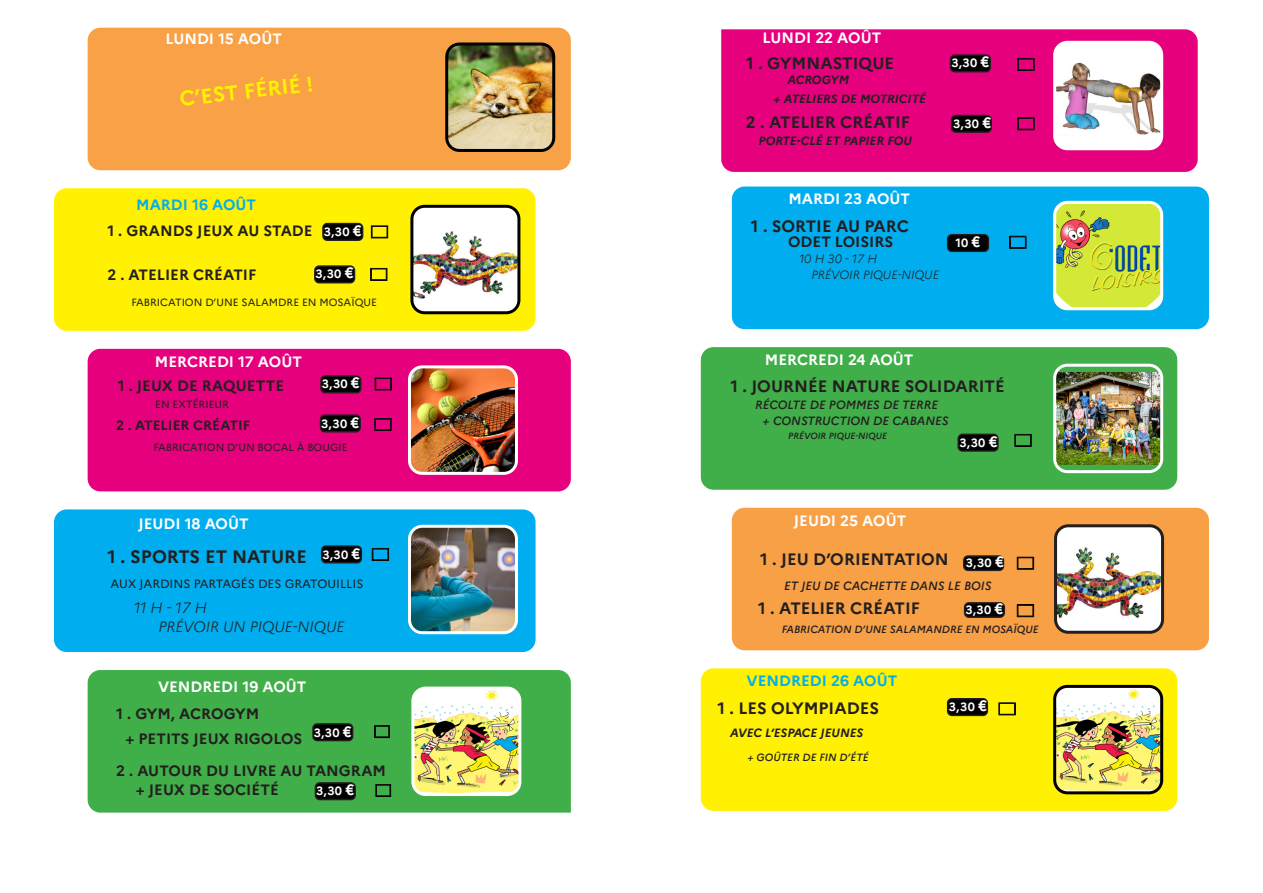
<style>
.page{position:relative;width:1263px;height:893px;background:#fff}
.page>*{position:absolute;margin:0;border:0;box-sizing:border-box;transform-origin:0 0}
.t1{font:700 21px "Marianne";color:#fff101}
.t2{font:700 18px "Marianne";color:#231f20}
.t3{font:700 16.5px "Marianne";color:#231f20}
.t4{font:700 15px "Marianne";color:#231f20}
.t5{font:700 15px "Marianne";color:#fff}
.t6{font:italic 300 15px "Marianne";color:#231f20}
.t7{font:700 15px "Marianne";color:#00aeef}
.t8{font:700 13.5px "Marianne";color:#231f20}
.t9{font:italic 500 12px "Marianne";color:#231f20}
.t10{font:700 12px "Marianne";letter-spacing:.025em;color:#fff}
.t11{font:italic 700 12px "Marianne";color:#231f20}
.t12{font:12px "Marianne";color:#231f20}
.t13{font:italic 300 12px "Marianne";color:#231f20}
.t14{font:10.5px "Marianne";color:#231f20}
.t15{font:italic 500 10.5px "Marianne";color:#231f20}
.t16{font:italic 500 9px "Marianne";color:#231f20}
.s1{font-size:15px}
</style>
<div class="page">
<div style="left:88px;top:28px;width:483px;height:142px;background:#f8a146;border-radius:13px"></div>
<div style="left:54px;top:188px;width:481px;height:143px;background:#fff101;border-radius:13px"></div>
<div style="left:88px;top:349px;width:483px;height:142px;background:#e6007d;border-radius:13px"></div>
<div style="left:54px;top:509px;width:481px;height:143px;background:#00aeef;border-radius:13px"></div>
<div style="left:88px;top:670px;width:483px;height:143px;background:#40ae49"></div>
<img style="left:414px;top:206px;width:105px;height:107px">
<div style="left:410px;top:205px;width:110px;height:109px;border:3px solid #000;border-radius:13px"></div>
<img style="left:449px;top:44px;width:105px;height:104px">
<div style="left:445px;top:43px;width:110px;height:109px;border:3px solid #000;border-radius:13px"></div>
<img style="left:412px;top:369px;width:102px;height:102px">
<div style="left:408px;top:365px;width:110px;height:110px;border:3px solid #fff;border-radius:13px"></div>
<img style="left:412px;top:526px;width:102px;height:104px">
<div style="left:408px;top:525px;width:110px;height:109px;border:3px solid #fff;border-radius:13px"></div>
<img style="left:413px;top:688px;width:107px;height:106px">
<div style="left:411px;top:687px;width:110px;height:109px;border:3px solid #fff;border-radius:13px"></div>
<div style="left:323px;top:224px;width:40px;height:16px;background:#000;border-radius:4px"></div>
<div style="left:322px;top:223px;width:41px;height:18px;border:2px solid #231f20;border-radius:4px"></div>
<div style="left:321px;top:376px;width:40px;height:17px;background:#000;border-radius:4px"></div>
<div style="left:320px;top:375px;width:41px;height:18px;border:2px solid #231f20;border-radius:4px"></div>
<div style="left:321px;top:415px;width:39px;height:17px;background:#000;border-radius:4px"></div>
<div style="left:320px;top:414px;width:41px;height:19px;border:2px solid #231f20;border-radius:4px"></div>
<div style="left:322px;top:546px;width:39px;height:17px;background:#000;border-radius:4px"></div>
<div style="left:321px;top:545px;width:41px;height:18px;border:2px solid #231f20;border-radius:4px"></div>
<div style="left:313px;top:724px;width:40px;height:17px;background:#000;border-radius:4px"></div>
<div style="left:312px;top:723px;width:41px;height:18px;border:2px solid #231f20;border-radius:4px"></div>
<div style="left:315px;top:783px;width:40px;height:16px;background:#000;border-radius:4px"></div>
<div style="left:315px;top:782px;width:41px;height:18px;border:2px solid #231f20;border-radius:4px"></div>
<div style="left:315px;top:266px;width:39px;height:17px;background:#000;border-radius:4px"></div>
<div style="left:314px;top:265px;width:41px;height:18px;border:2px solid #231f20;border-radius:4px"></div>
<div style="left:721px;top:29px;width:477px;height:143px;background:#e6007d"></div>
<div style="left:732px;top:187px;width:477px;height:142px;background:#00aeef;border-radius:13px"></div>
<div style="left:701px;top:347px;width:476px;height:143px;background:#40ae49;border-radius:13px"></div>
<div style="left:732px;top:508px;width:477px;height:142px;background:#f8a045;border-radius:13px"></div>
<div style="left:701px;top:668px;width:476px;height:143px;background:#fff101;border-radius:13px"></div>
<img style="left:1055px;top:42px;width:107px;height:107px">
<div style="left:1053px;top:41px;width:110px;height:109px;border:3px solid #fff;border-radius:13px"></div>
<img style="left:1057px;top:202px;width:102px;height:107px">
<div style="left:1053px;top:201px;width:110px;height:109px;border:3px solid #fff;border-radius:13px"></div>
<img style="left:1057px;top:372px;width:102px;height:93px">
<div style="left:1053px;top:364px;width:110px;height:109px;border:3px solid #fff;border-radius:13px"></div>
<img style="left:1058px;top:528px;width:102px;height:102px">
<div style="left:1054px;top:524px;width:110px;height:110px;border:3px solid #231f20;border-radius:13px"></div>
<img style="left:1057px;top:686px;width:105px;height:107px">
<div style="left:1053px;top:685px;width:110px;height:109px;border:3px solid #000;border-radius:13px"></div>
<div style="left:950px;top:55px;width:40px;height:17px;background:#000;border-radius:4px"></div>
<div style="left:950px;top:54px;width:41px;height:18px;border:2px solid #231f20;border-radius:4px"></div>
<div style="left:951px;top:115px;width:40px;height:17px;background:#000;border-radius:4px"></div>
<div style="left:951px;top:115px;width:41px;height:18px;border:2px solid #231f20;border-radius:4px"></div>
<div style="left:948px;top:235px;width:40px;height:16px;background:#000;border-radius:4px"></div>
<div style="left:947px;top:234px;width:42px;height:18px;border:2px solid #231f20;border-radius:4px"></div>
<div style="left:958px;top:434px;width:40px;height:17px;background:#000;border-radius:4px"></div>
<div style="left:957px;top:434px;width:42px;height:18px;border:2px solid #231f20;border-radius:4px"></div>
<div style="left:964px;top:556px;width:39px;height:14px;background:#000;border-radius:4px"></div>
<div style="left:963px;top:555px;width:41px;height:16px;border:2px solid #231f20;border-radius:4px"></div>
<div style="left:965px;top:603px;width:39px;height:14px;background:#000;border-radius:4px"></div>
<div style="left:964px;top:602px;width:41px;height:16px;border:2px solid #231f20;border-radius:4px"></div>
<div style="left:948px;top:699px;width:39px;height:16px;background:#000;border-radius:4px"></div>
<div style="left:947px;top:698px;width:41px;height:18px;border:2px solid #231f20;border-radius:4px"></div>
<svg style="left:374px;top:726px;width:15px;height:12px"></svg>
<svg style="left:376px;top:784px;width:15px;height:12px"></svg>
<svg style="left:1017px;top:58px;width:17px;height:12px"></svg>
<svg style="left:1017px;top:118px;width:17px;height:12px"></svg>
<p class="t5" style="left:166px;top:27px;width:118px">LUNDI 15 AOÛT</p>
<p class="t1" style="left:178px;top:82px;width:136px;rotate:-6deg">C’EST FÉRIÉ !</p>
<p class="t7" style="left:136px;top:193px;width:121px">MARDI 16 AOÛT</p>
<p class="t4" style="left:107px;top:219px;width:207px">1 . GRANDS JEUX AU STADE</p>
<p class="t10" style="left:324px;top:222px;width:40px">3,30 <span class="s1">€</span></p>
<p class="t4" style="left:107px;top:263px;width:150px">2 . ATELIER CRÉATIF</p>
<p class="t10" style="left:316px;top:264px;width:40px">3,30 <span class="s1">€</span></p>
<p class="t14" style="left:131px;top:294px;width:247px">FABRICATION D’UNE SALAMDRE EN MOSAÏQUE</p>
<p class="t5" style="left:155px;top:350px;width:148px">MERCREDI 17 AOÛT</p>
<p class="t10" style="left:322px;top:374px;width:40px">3,30 <span class="s1">€</span></p>
<p class="t10" style="left:321px;top:414px;width:40px">3,30 <span class="s1">€</span></p>
<p class="t4" style="left:118px;top:374px;width:168px">1 . JEUX DE RAQUETTE</p>
<p class="t14" style="left:155px;top:396px;width:75px">EN EXTÉRIEUR</p>
<p class="t14" style="left:153px;top:439px;width:196px">FABRICATION D’UN BOCAL À BOUGIE</p>
<p class="t8" style="left:116px;top:415px;width:136px">2 . ATELIER CRÉATIF</p>
<p class="t5" style="left:138px;top:512px;width:112px">JEUDI 18 AOÛT</p>
<p class="t2" style="left:107px;top:542px;width:201px">1 . SPORTS ET NATURE</p>
<p class="t10" style="left:322px;top:545px;width:40px">3,30 <span class="s1">€</span></p>
<p class="t12" style="left:111px;top:575px;width:254px">AUX JARDINS PARTAGÉS DES GRATOUILLIS</p>
<p class="t6" style="left:134px;top:596px;width:75px">11 H - 17 H</p>
<p class="t6" style="left:158px;top:615px;width:188px">PRÉVOIR UN PIQUE-NIQUE</p>
<p class="t5" style="left:158px;top:675px;width:150px">VENDREDI 19 AOÛT</p>
<p class="t4" style="left:116px;top:702px;width:145px">1 . GYM, ACROGYM</p>
<p class="t4" style="left:125px;top:727px;width:178px">+ PETITS JEUX RIGOLOS</p>
<p class="t10" style="left:314px;top:724px;width:40px">3,30 <span class="s1">€</span></p>
<p class="t4" style="left:116px;top:759px;width:271px">2 . AUTOUR DU LIVRE AU TANGRAM</p>
<p class="t4" style="left:136px;top:778px;width:144px">+ JEUX DE SOCIÉTÉ</p>
<p class="t10" style="left:316px;top:782px;width:40px">3,30 <span class="s1">€</span></p>
<p class="t5" style="left:763px;top:26px;width:120px">LUNDI 22 AOÛT</p>
<p class="t3" style="left:746px;top:50px;width:149px">1 . GYMNASTIQUE</p>
<p class="t11" style="left:787px;top:71px;width:63px">ACROGYM</p>
<p class="t11" style="left:773px;top:90px;width:154px">+ ATELIERS DE MOTRICITÉ</p>
<p class="t11" style="left:758px;top:131px;width:155px">PORTE-CLÉ ET PAPIER FOU</p>
<p class="t3" style="left:746px;top:110px;width:165px">2 . ATELIER CRÉATIF</p>
<p class="t10" style="left:951px;top:54px;width:40px">3,30 <span class="s1">€</span></p>
<p class="t10" style="left:953px;top:114px;width:40px">3,30 <span class="s1">€</span></p>
<p class="t5" style="left:788px;top:187px;width:123px">MARDI 23 AOÛT</p>
<p class="t3" style="left:751px;top:213px;width:159px">1 . SORTIE AU PARC</p>
<p class="t4" style="left:788px;top:230px;width:107px">ODET LOISIRS</p>
<p class="t13" style="left:811px;top:265px;width:129px">PRÉVOIR PIQUE-NIQUE</p>
<p class="t13" style="left:799px;top:249px;width:79px">10 H 30 - 17 H</p>
<p class="t10" style="left:955px;top:233px;width:27px">10 <span class="s1">€</span></p>
<p class="t5" style="left:765px;top:348px;width:150px">MERCREDI 24 AOÛT</p>
<p class="t3" style="left:730px;top:373px;width:276px">1 . JOURNÉE NATURE SOLIDARITÉ</p>
<p class="t9" style="left:755px;top:396px;width:184px">RÉCOLTE DE POMMES DE TERRE</p>
<p class="t9" style="left:763px;top:412px;width:187px">+ CONSTRUCTION DE CABANES</p>
<p class="t16" style="left:788px;top:429px;width:100px">PRÉVOIR PIQUE-NIQUE</p>
<p class="t10" style="left:959px;top:433px;width:40px">3,30 <span class="s1">€</span></p>
<p class="t5" style="left:794px;top:509px;width:114px">JEUDI 25 AOÛT</p>
<p class="t3" style="left:760px;top:546px;width:190px">1 . JEU D’ORIENTATION</p>
<p class="t3" style="left:758px;top:596px;width:163px">1 . ATELIER CRÉATIF</p>
<p class="t10" style="left:966px;top:554px;width:40px">3,30 <span class="s1">€</span></p>
<p class="t10" style="left:965px;top:601px;width:40px">3,30 <span class="s1">€</span></p>
<p class="t9" style="left:784px;top:577px;width:209px">ET JEU DE CACHETTE DANS LE BOIS</p>
<p class="t15" style="left:782px;top:621px;width:258px">FABRICATION D’UNE SALAMANDRE EN MOSAÏQUE</p>
<p class="t7" style="left:747px;top:669px;width:152px">VENDREDI 26 AOÛT</p>
<p class="t3" style="left:717px;top:695px;width:163px">1 . LES OLYMPIADES</p>
<p class="t11" style="left:730px;top:723px;width:135px">AVEC L’ESPACE JEUNES</p>
<p class="t15" style="left:747px;top:749px;width:123px">+ GOÛTER DE FIN D’ÉTÉ</p>
<p class="t10" style="left:949px;top:697px;width:40px">3,30 <span class="s1">€</span></p>
</div>
